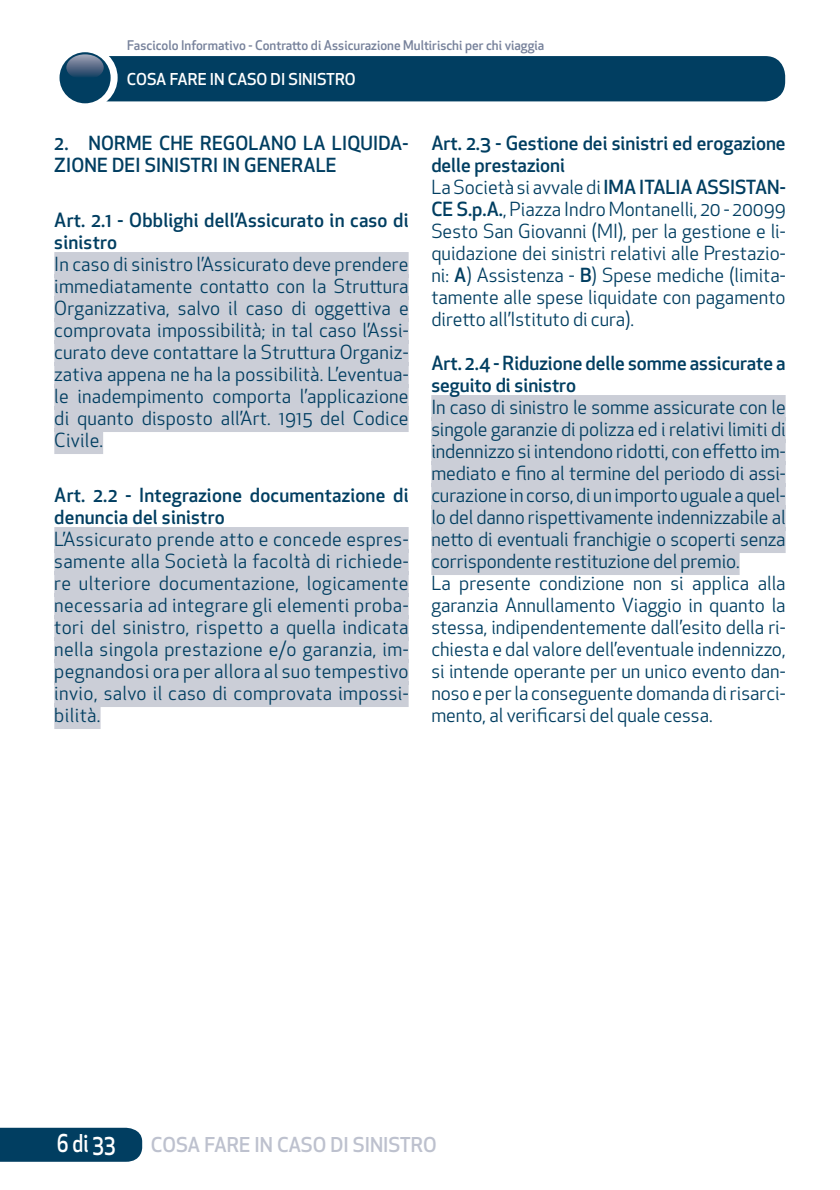
<style>
.page{position:relative;width:840px;height:1190px;background:#fff}
.page>*{position:absolute;margin:0;border:0;box-sizing:border-box;transform-origin:0 0}
.t1{font:500 24px "Apex New";color:#fff;scale:.83 1}
.t2{font:500 20px "Apex New";color:#bdc1ce}
.t3{font:19px/22px "Apex New";color:#013e61;text-align:justify}
.t4{font:500 19px/22px "Apex New";letter-spacing:.01em;color:#013e61}
.t5{font:500 16px "Apex New";color:#fff}
.t6{font:500 13px "Apex New";color:#77829b}
.s1{font-weight:500}
</style>
<div class="page">
<div style="left:0;top:1128px;width:142px;height:34px;background:#013e61"></div>
<div style="left:54px;top:252px;width:355px;height:26px;background:#cbced7"></div>
<div style="left:54px;top:274px;width:355px;height:26px;background:#cbced7"></div>
<div style="left:54px;top:296px;width:355px;height:26px;background:#cbced7"></div>
<div style="left:54px;top:318px;width:355px;height:26px;background:#cbced7"></div>
<div style="left:54px;top:340px;width:355px;height:26px;background:#cbced7"></div>
<div style="left:54px;top:362px;width:355px;height:26px;background:#cbced7"></div>
<div style="left:54px;top:384px;width:355px;height:26px;background:#cbced7"></div>
<div style="left:54px;top:406px;width:355px;height:26px;background:#cbced7"></div>
<div style="left:54px;top:428px;width:49px;height:26px;background:#cbced7"></div>
<div style="left:54px;top:527px;width:355px;height:26px;background:#cbced7"></div>
<div style="left:54px;top:549px;width:355px;height:26px;background:#cbced7"></div>
<div style="left:54px;top:571px;width:355px;height:26px;background:#cbced7"></div>
<div style="left:54px;top:593px;width:355px;height:26px;background:#cbced7"></div>
<div style="left:54px;top:615px;width:355px;height:26px;background:#cbced7"></div>
<div style="left:54px;top:637px;width:355px;height:26px;background:#cbced7"></div>
<div style="left:54px;top:659px;width:355px;height:26px;background:#cbced7"></div>
<div style="left:54px;top:681px;width:355px;height:26px;background:#cbced7"></div>
<div style="left:54px;top:703px;width:47px;height:26px;background:#cbced7"></div>
<div style="left:431px;top:395px;width:355px;height:26px;background:#cbced7"></div>
<div style="left:431px;top:417px;width:355px;height:26px;background:#cbced7"></div>
<div style="left:431px;top:439px;width:355px;height:26px;background:#cbced7"></div>
<div style="left:431px;top:461px;width:355px;height:26px;background:#cbced7"></div>
<div style="left:431px;top:483px;width:355px;height:26px;background:#cbced7"></div>
<div style="left:431px;top:505px;width:355px;height:26px;background:#cbced7"></div>
<div style="left:431px;top:527px;width:355px;height:26px;background:#cbced7"></div>
<div style="left:431px;top:549px;width:309px;height:26px;background:#cbced7"></div>
<div style="left:68px;top:56px;width:717px;height:45px;background:#013e61;border-radius:20px"></div>
<div style="left:55px;top:46px;width:63px;height:63px;background:#fff;border-radius:50%"></div>
<div style="left:60px;top:52px;width:51px;height:51px;background:#013e61;border-radius:50%"></div>
<svg style="left:66px;top:54px;width:38px;height:26px"></svg>
<p class="t6" style="left:127px;top:39px;width:419px">Fascicolo Informativo - Contratto di Assicurazione Multirischi per chi viaggia</p>
<p class="t5" style="left:127px;top:71px;width:230px">COSA FARE IN CASO DI SINISTRO</p>
<p class="t4" style="left:54px;top:133px;width:356px">2. NORME CHE REGOLANO LA LIQUIDA-<br>ZIONE DEI SINISTRI IN GENERALE</p>
<p class="t4" style="left:54px;top:210px;width:356px">Art. 2.1 - Obblighi dell’Assicurato in caso di sinistro</p>
<p class="t3" style="left:54px;top:255px;width:356px">In caso di sinistro l’Assicurato deve prendere immediatamente contatto con la Struttura Organizzativa, salvo il caso di oggettiva e comprovata impossibilità; in tal caso l’Assi&shy;curato deve contattare la Struttura Organiz&shy;zativa appena ne ha la possibilità. L’eventua&shy;le inadempimento comporta l’applicazione di quanto disposto all’Art. 1915 del Codice Civile.</p>
<p class="t4" style="left:54px;top:486px;width:356px">Art. 2.2 - Integrazione documentazione di denuncia del sinistro</p>
<p class="t3" style="left:54px;top:530px;width:356px">L’Assicurato prende atto e concede espres&shy;samente alla Società la facoltà di richiede&shy;re ulteriore documentazione, logicamente necessaria ad integrare gli elementi proba&shy;tori del sinistro, rispetto a quella indicata nella singola prestazione e/o garanzia, im&shy;pegnandosi ora per allora al suo tempestivo invio, salvo il caso di comprovata impossi&shy;bilità.</p>
<p class="t3" style="left:431px;top:134px;width:356px;text-align:left"><span class="s1">Art. 2.3 - Gestione dei sinistri ed erogazione delle prestazioni<br></span>La Società si avvale di <span class="s1">IMA ITALIA ASSISTAN-CE S.p.A.</span>, Piazza Indro Montanelli, 20 - 20099<br>Sesto San Giovanni (MI), per la gestione e li&shy;quidazione dei sinistri relativi alle Prestazio&shy;ni: <span class="s1">A</span>) Assistenza - <span class="s1">B</span>) Spese mediche (limita&shy;tamente alle spese liquidate con pagamento diretto all’Istituto di cura).</p>
<p class="t4" style="left:431px;top:354px;width:356px">Art. 2.4 - Riduzione delle somme assicurate a seguito di sinistro</p>
<p class="t3" style="left:431px;top:398px;width:356px;text-align:left">In caso di sinistro le somme assicurate con le singole garanzie di polizza ed i relativi limiti di indennizzo si intendono ridotti, con effetto im&shy;mediato e fino al termine del periodo di assi&shy;curazione in corso, di un importo uguale a quel&shy;lo del danno rispettivamente indennizzabile al netto di eventuali franchigie o scoperti senza corrispondente restituzione del premio.<br>La presente condizione non si applica alla garanzia Annullamento Viaggio in quanto la stessa, indipendentemente dall’esito della ri&shy;chiesta e dal valore dell’eventuale indennizzo, si intende operante per un unico evento dan&shy;noso e per la conseguente domanda di risarci&shy;mento, al verificarsi del quale cessa.</p>
<p class="t1" style="left:57px;top:1132px;width:73px">6 di 33</p>
<p class="t2" style="left:151px;top:1136px;width:288px">COSA FARE IN CASO DI SINISTRO</p>
</div>
